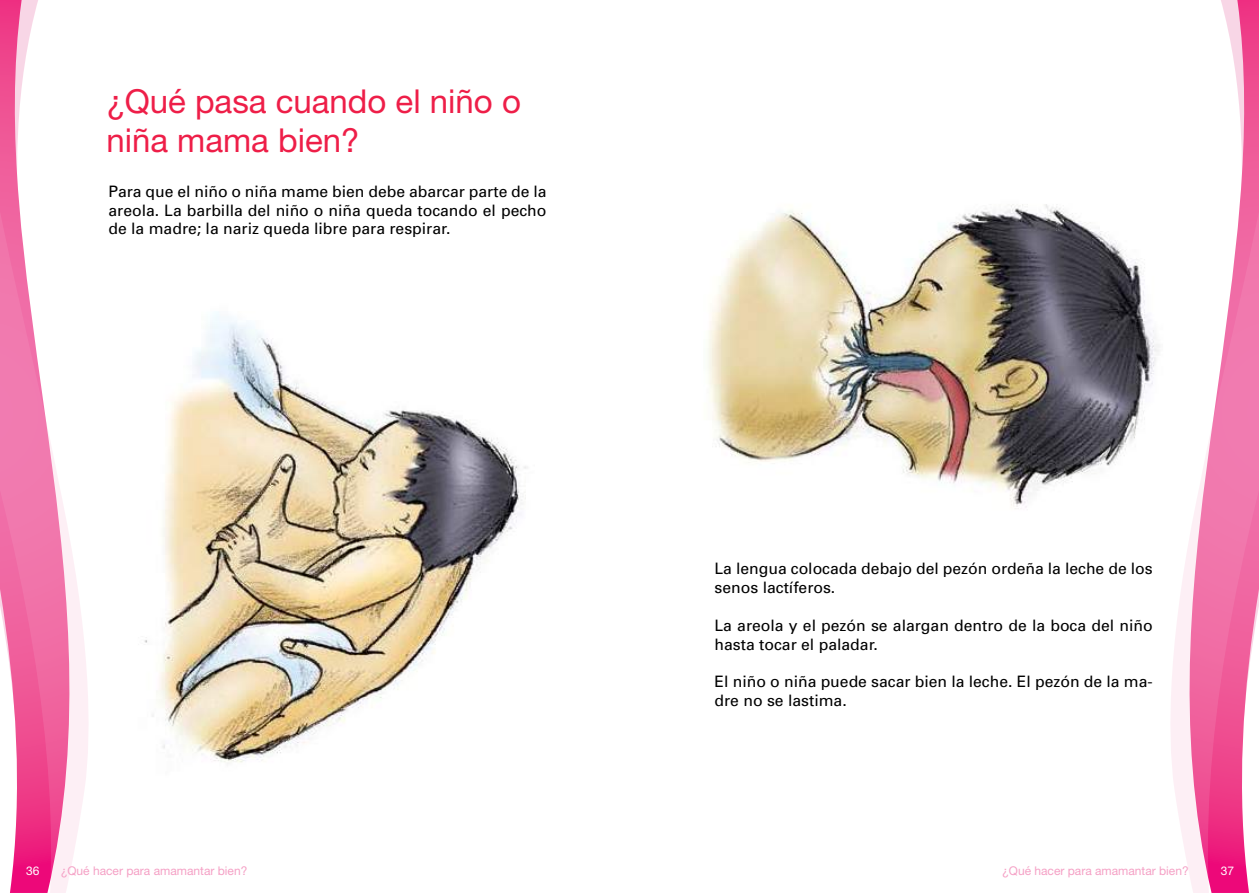
<style>
.page{position:relative;width:1259px;height:893px;background:#fff}
.page>*{position:absolute;margin:0;border:0;box-sizing:border-box;transform-origin:0 0}
.t1{font:33px/39px "Helvetica Neue LT Std";color:#ee1e48}
.t2{font:15.75px/18.9px "Univers";color:#000}
.t3{font:12px "Helvetica Neue LT Std";color:#f5a0c5}
.t4{font:12px "Helvetica Neue LT Std";color:#fff}
</style>
<div class="page">
<svg style="left:0;top:0;width:88px;height:893px"></svg>
<img style="left:708px;top:204px;width:451px;height:305px">
<svg style="left:1171px;top:0;width:88px;height:893px"></svg>
<img style="left:144px;top:312px;width:384px;height:452px">
<h1 class="t1" style="left:106px;top:81px;width:416px">¿Qué pasa cuando el niño o niña mama bien?</h1>
<p class="t2" style="left:108px;top:181px;width:440px;text-align:justify">Para que el niño o niña mame bien debe abarcar parte de la areola. La barbilla del niño o niña queda tocando el pecho de la madre; la nariz queda libre para respirar.</p>
<p class="t2" style="left:714px;top:559px;width:439px">La lengua colocada debajo del pezón ordeña la leche de los senos lactíferos.</p>
<p class="t2" style="left:714px;top:615px;width:440px">La areola y el pezón se alargan dentro de la boca del niño hasta tocar el paladar.</p>
<p class="t2" style="left:714px;top:672px;width:439px">El niño o niña puede sacar bien la leche. El pezón de la ma&shy;dre no se lastima.</p>
<p class="t4" style="left:26px;top:863px;width:15px">36</p>
<p class="t3" style="left:61px;top:863px;width:188px">¿Qué hacer para amamantar bien?</p>
<p class="t3" style="left:1002px;top:863px;width:188px">¿Qué hacer para amamantar bien?</p>
<p class="t4" style="left:1220px;top:863px;width:15px">37</p>
</div>
